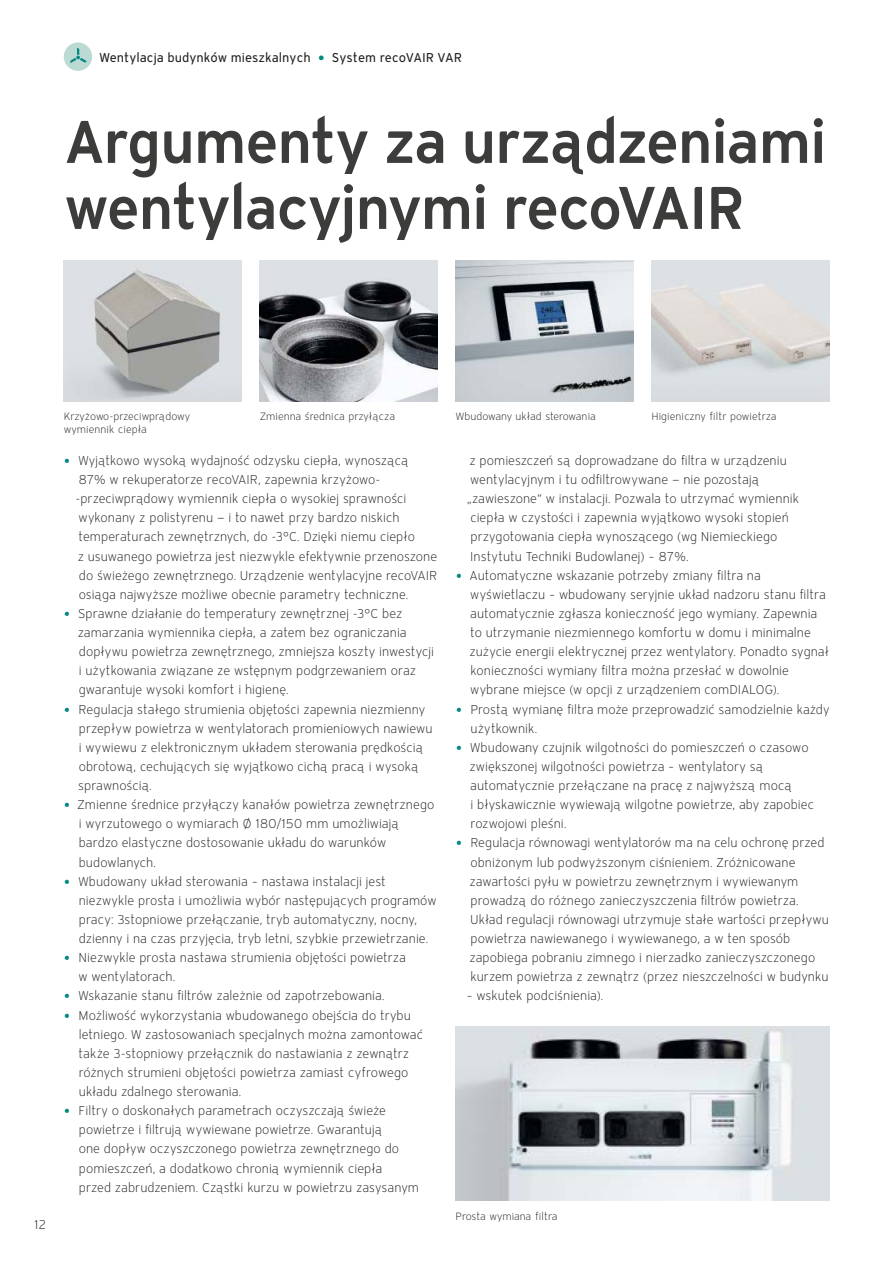
<style>
.page{position:relative;width:893px;height:1263px;background:#fff}
.page>*{position:absolute;margin:0;border:0;box-sizing:border-box;transform-origin:0 0}
.t1{font:600 60px/66px "Vaillant 16";letter-spacing:-.03em;color:#3c3c3b}
.t2{font:300 12.75px/19.2px "Vaillant 16";color:#1d1d1b}
.t3{font:12.75px "Vaillant 16";color:#1d1d1b}
.t4{font:300 10.5px/13.5px "Vaillant 16";color:#1d1d1b}
.s1{color:#00897e}
.s2{font-weight:600;color:#00897e}
</style>
<div class="page">
<img style="left:64px;top:261px;width:177px;height:140px">
<img style="left:456px;top:1026px;width:373px;height:175px">
<img style="left:260px;top:261px;width:177px;height:140px">
<img style="left:652px;top:261px;width:177px;height:140px">
<img style="left:456px;top:261px;width:177px;height:140px">
<div style="left:64px;top:43px;width:28px;height:28px;background:#bcdad4;border-radius:50%"></div>
<svg style="left:70px;top:48px;width:17px;height:15px"></svg>
<p class="t3" style="left:99px;top:49px;width:365px">Wentylacja budynków mieszkalnych <span class="s1">⬤</span> System recoVAIR VAR</p>
<h1 class="t1" style="left:64px;top:107px;width:764px">Argumenty za urządzeniami wentylacyjnymi recoVAIR</h1>
<p class="t2" style="left:34px;top:1215px;width:14px">12</p>
<p class="t4" style="left:64px;top:409px;width:128px">Krzyżowo-przeciwprądowy wymiennik ciepła</p>
<p class="t4" style="left:260px;top:409px;width:137px">Zmienna średnica przyłącza</p>
<p class="t4" style="left:456px;top:409px;width:142px">Wbudowany układ sterowania</p>
<p class="t4" style="left:652px;top:409px;width:127px">Higieniczny filtr powietrza</p>
<p class="t2" style="left:75px;top:451px;width:363px;text-indent:-11px"><span class="s2">•</span> Wyjątkowo wysoką wydajność odzysku ciepła, wynoszącą 87% w rekuperatorze recoVAIR, zapewnia krzyżowo--przeciwprądowy wymiennik ciepła o wysokiej sprawności wykonany z polistyrenu — i to nawet przy bardzo niskich temperaturach zewnętrznych, do -3°C. Dzięki niemu ciepło<br>z usuwanego powietrza jest niezwykle efektywnie przenoszone do świeżego zewnętrznego. Urządzenie wentylacyjne recoVAIR osiąga najwyższe możliwe obecnie parametry techniczne.</p>
<p class="t2" style="left:78px;top:604px;width:358px;text-indent:-14px"><span class="s2">•</span> Sprawne działanie do temperatury zewnętrznej -3°C bez zamarzania wymiennika ciepła, a zatem bez ograniczania dopływu powietrza zewnętrznego, zmniejsza koszty inwestycji i użytkowania związane ze wstępnym podgrzewaniem oraz gwarantuje wysoki komfort i higienę.</p>
<p class="t2" style="left:78px;top:699px;width:356px;text-indent:-14px"><span class="s2">•</span> Regulacja stałego strumienia objętości zapewnia niezmienny przepływ powietrza w wentylatorach promieniowych nawiewu i wywiewu z elektronicznym układem sterowania prędkością obrotową, cechujących się wyjątkowo cichą pracą i wysoką sprawnością.</p>
<p class="t2" style="left:79px;top:795px;width:357px;text-indent:-15px"><span class="s2">•</span> Zmienne średnice przyłączy kanałów powietrza zewnętrznego i wyrzutowego o wymiarach Ø 180/150 mm umożliwiają bardzo elastyczne dostosowanie układu do warunków budowlanych.</p>
<p class="t2" style="left:79px;top:871px;width:359px;text-indent:-15px"><span class="s2">•</span> Wbudowany układ sterowania – nastawa instalacji jest niezwykle prosta i umożliwia wybór następujących programów pracy: 3stopniowe przełączanie, tryb automatyczny, nocny, dzienny i na czas przyjęcia, tryb letni, szybkie przewietrzanie.</p>
<p class="t2" style="left:79px;top:948px;width:329px;text-indent:-15px"><span class="s2">•</span> Niezwykle prosta nastawa strumienia objętości powietrza w wentylatorach.</p>
<p class="t2" style="left:64px;top:986px;width:322px"><span class="s2">•</span> Wskazanie stanu filtrów zależnie od zapotrzebowania.</p>
<p class="t2" style="left:79px;top:1005px;width:346px;text-indent:-15px"><span class="s2">•</span> Możliwość wykorzystania wbudowanego obejścia do trybu letniego. W zastosowaniach specjalnych można zamontować także 3-stopniowy przełącznik do nastawiania z zewnątrz różnych strumieni objętości powietrza zamiast cyfrowego układu zdalnego sterowania.</p>
<p class="t2" style="left:79px;top:1101px;width:342px;text-indent:-15px"><span class="s2">•</span> Filtry o doskonałych parametrach oczyszczają świeże powietrze i filtrują wywiewane powietrze. Gwarantują<br>one dopływ oczyszczonego powietrza zewnętrznego do pomieszczeń, a dodatkowo chronią wymiennik ciepła<br>przed zabrudzeniem. Cząstki kurzu w powietrzu zasysanym</p>
<p class="t2" style="left:467px;top:451px;width:333px">z pomieszczeń są doprowadzane do filtra w urządzeniu wentylacyjnym i tu odfiltrowywane — nie pozostają „zawieszone“ w instalacji. Pozwala to utrzymać wymiennik ciepła w czystości i zapewnia wyjątkowo wysoki stopień przygotowania ciepła wynoszącego (wg Niemieckiego Instytutu Techniki Budowlanej) – 87%.</p>
<p class="t2" style="left:469px;top:565px;width:361px;text-indent:-14px"><span class="s2">•</span> Automatyczne wskazanie potrzeby zmiany filtra na wyświetlaczu – wbudowany seryjnie układ nadzoru stanu filtra automatycznie zgłasza konieczność jego wymiany. Zapewnia to utrzymanie niezmiennego komfortu w domu i minimalne zużycie energii elektrycznej przez wentylatory. Ponadto sygnał konieczności wymiany filtra można przesłać w dowolnie wybrane miejsce (w opcji z urządzeniem comDIALOG).</p>
<p class="t2" style="left:471px;top:699px;width:361px;text-indent:-15px"><span class="s2">•</span> Prostą wymianę filtra może przeprowadzić samodzielnie każdy użytkownik.</p>
<p class="t2" style="left:469px;top:737px;width:346px;text-indent:-14px"><span class="s2">•</span> Wbudowany czujnik wilgotności do pomieszczeń o czasowo zwiększonej wilgotności powietrza – wentylatory są automatycznie przełączane na pracę z najwyższą mocą<br>i błyskawicznie wywiewają wilgotne powietrze, aby zapobiec rozwojowi pleśni.</p>
<p class="t2" style="left:469px;top:833px;width:361px;text-indent:-14px"><span class="s2">•</span> Regulacja równowagi wentylatorów ma na celu ochronę przed obniżonym lub podwyższonym ciśnieniem. Zróżnicowane zawartości pyłu w powietrzu zewnętrznym i wywiewanym prowadzą do różnego zanieczyszczenia filtrów powietrza.<br>Układ regulacji równowagi utrzymuje stałe wartości przepływu powietrza nawiewanego i wywiewanego, a w ten sposób zapobiega pobraniu zimnego i nierzadko zanieczyszczonego kurzem powietrza z zewnątrz (przez nieszczelności w budynku</p>
<p class="t2" style="left:466px;top:986px;width:138px">– wskutek podciśnienia).</p>
<p class="t4" style="left:456px;top:1210px;width:103px">Prosta wymiana filtra</p>
</div>
